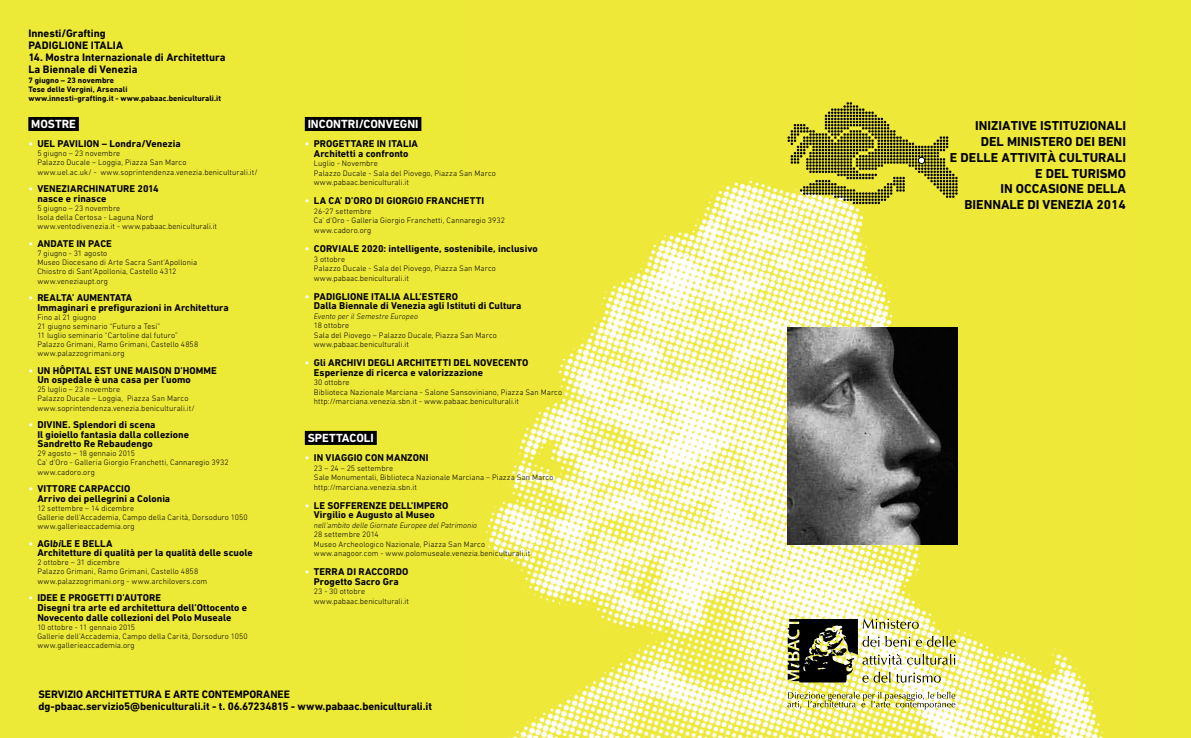
<style>
.page{position:relative;width:1191px;height:738px;background:#fff}
.page>*{position:absolute;margin:0;border:0;box-sizing:border-box;transform-origin:0 0}
.t1{font:700 13.1px/15.7px "DIN Next LT Pro";color:#000;text-align:right}
.t2{font:700 12px "DIN Next LT Pro";color:#fff}
.t3{font:700 11px/12px "DIN Next LT Pro";letter-spacing:-.005em;color:#000}
.t4{font:700 10px/9.5px "DIN Next LT Pro";letter-spacing:.005em;color:#000}
.t5{font:300 8px/9.2px "DIN Next LT Pro";letter-spacing:.01em;color:#000}
.t6{font:700 8px/9px "DIN Next LT Pro";letter-spacing:.01em;color:#000}
.t7{font:italic 300 8px "DIN Next LT Pro";letter-spacing:.005em;color:#000}
.s1{color:#fff}
.s2{font-style:italic}
</style>
<div class="page">
<div style="left:0;top:0;width:1191px;height:737px;background:#ede937"></div>
<img style="left:485px;top:177px;width:618px;height:560px">
<img style="left:787px;top:327px;width:170px;height:216px">
<div style="left:28px;top:117px;width:51px;height:14px;background:#000"></div>
<div style="left:305px;top:117px;width:116px;height:14px;background:#000"></div>
<div style="left:305px;top:430px;width:72px;height:14px;background:#000"></div>
<svg style="left:787px;top:618px;width:168px;height:64px;background:#9d9c70"></svg>
<svg style="left:787px;top:691px;width:168px;height:18px;background:#d3d191"></svg>
<svg style="left:787px;top:102px;width:170px;height:102px"></svg>
<div style="left:918px;top:157px;width:7px;height:7px;border:1px solid #000;border-radius:50%"></div>
<h3 class="t3" style="left:28px;top:27px;width:96px">Innesti/Grafting<br>PADIGLIONE ITALIA</h3>
<h3 class="t3" style="left:28px;top:51px;width:199px">14. Mostra Internazionale di Architettura<br>La Biennale di Venezia</h3>
<p class="t6" style="left:28px;top:75px;width:194px">7 giugno – 23 novembre<br>Tese delle Vergini, Arsenali<br>www.innesti-grafting.it - www.pabaac.beniculturali.it</p>
<h2 class="t2" style="left:31px;top:117px;width:46px">MOSTRE</h2>
<p class="t4" style="left:28px;top:139px;width:154px"><span class="s1">•</span> UEL PAVILION – Londra/Venezia</p>
<p class="t5" style="left:37px;top:149px;width:222px">5 giugno – 23 novembre<br>Palazzo Ducale – Loggia, Piazza San Marco<br>www.uel.ac.uk/ - www.soprintendenza.venezia.beniculturali.it/</p>
<p class="t4" style="left:37px;top:184px;width:123px;text-indent:-9px"><span class="s1">•</span> VENEZIARCHINATURE 2014 nasce e rinasce</p>
<p class="t5" style="left:37px;top:203px;width:181px">5 giugno – 23 novembre<br>Isola della Certosa - Laguna Nord www.ventodivenezia.it - www.pabaac.beniculturali.it</p>
<p class="t4" style="left:28px;top:238px;width:85px"><span class="s1">•</span> ANDATE IN PACE</p>
<p class="t5" style="left:37px;top:248px;width:161px">7 giugno - 31 agosto<br>Museo Diocesano di Arte Sacra Sant’Apollonia<br>Chiostro di Sant’Apollonia, Castello 4312 www.veneziaupt.org</p>
<p class="t4" style="left:37px;top:292px;width:193px;text-indent:-9px"><span class="s1">•</span> REALTA’ AUMENTATA<br>Immaginari e prefigurazioni in Architettura</p>
<p class="t5" style="left:37px;top:312px;width:162px">Fino al 21 giugno<br>21 giugno seminario “Futuro a Tesi”<br>11 luglio seminario “Cartoline dal futuro” Palazzo Grimani, Ramo Grimani, Castello 4858 www.palazzogrimani.org</p>
<p class="t4" style="left:37px;top:365px;width:181px;text-indent:-9px"><span class="s1">•</span> UN HÔPITAL EST UNE MAISON D’HOMME<br>Un ospedale è una casa per l’uomo</p>
<p class="t5" style="left:37px;top:384px;width:159px">25 luglio – 23 novembre<br>Palazzo Ducale – Loggia, Piazza San Marco www.soprintendenza.venezia.beniculturali.it/</p>
<p class="t4" style="left:37px;top:419px;width:153px;text-indent:-9px"><span class="s1">•</span> DIVINE. Splendori di scena<br>Il gioiello fantasia dalla collezione<br>Sandretto Re Rebaudengo</p>
<p class="t5" style="left:37px;top:448px;width:193px">29 agosto – 18 gennaio 2015<br>Ca’ d’Oro - Galleria Giorgio Franchetti, Cannaregio 3932 www.cadoro.org</p>
<p class="t4" style="left:37px;top:483px;width:134px;text-indent:-9px"><span class="s1">•</span> VITTORE CARPACCIO<br>Arrivo dei pellegrini a Colonia</p>
<p class="t5" style="left:37px;top:503px;width:212px">12 settembre – 14 dicembre<br>Gallerie dell’Accademia, Campo della Carità, Dorsoduro 1050 www.gallerieaccademia.org</p>
<p class="t4" style="left:37px;top:538px;width:217px;text-indent:-9px"><span class="s1">•</span> AGI<span class="s2">bi</span>LE E BELLA<br>Architetture di qualità per la qualità delle scuole</p>
<p class="t5" style="left:37px;top:557px;width:171px">2 ottobre – 31 dicembre<br>Palazzo Grimani, Ramo Grimani, Castello 4858 www.palazzogrimani.org - www.archilovers.com</p>
<p class="t4" style="left:37px;top:592px;width:211px;text-indent:-9px"><span class="s1">•</span> IDEE E PROGETTI D’AUTORE<br>Disegni tra arte ed architettura dell’Ottocento e<br>Novecento dalle collezioni del Polo Museale</p>
<p class="t5" style="left:37px;top:621px;width:212px">10 ottobre - 11 gennaio 2015<br>Gallerie dell’Accademia, Campo della Carità, Dorsoduro 1050 www.gallerieaccademia.org</p>
<h2 class="t2" style="left:308px;top:117px;width:112px">INCONTRI/CONVEGNI</h2>
<p class="t4" style="left:305px;top:139px;width:115px;text-align:center"><span class="s1">•</span> PROGETTARE IN ITALIA<br>Architetti a confronto</p>
<p class="t5" style="left:314px;top:159px;width:184px;line-height:9.5px">Luglio - Novembre<br>Palazzo Ducale - Sala del Piovego, Piazza San Marco www.pabaac.beniculturali.it</p>
<p class="t4" style="left:305px;top:196px;width:181px"><span class="s1">•</span> LA CA’ D’ORO DI GIORGIO FRANCHETTI</p>
<p class="t5" style="left:314px;top:206px;width:193px;line-height:9.5px">26-27 settembre<br>Ca’ d’Oro - Galleria Giorgio Franchetti, Cannaregio 3932 www.cadoro.org</p>
<p class="t4" style="left:305px;top:243px;width:234px"><span class="s1">•</span> CORVIALE 2020: intelligente, sostenibile, inclusivo</p>
<p class="t5" style="left:314px;top:254px;width:184px;line-height:9.5px">3 ottobre<br>Palazzo Ducale - Sala del Piovego, Piazza San Marco www.pabaac.beniculturali.it</p>
<p class="t4" style="left:314px;top:291px;width:209px;text-indent:-9px"><span class="s1">•</span> PADIGLIONE ITALIA ALL’ESTERO<br>Dalla Biennale di Venezia agli Istituti di Cultura</p>
<p class="t7" style="left:314px;top:311px;width:106px">Evento per il Semestre Europeo</p>
<p class="t5" style="left:314px;top:320px;width:185px;line-height:9.5px">18 ottobre<br>Sala del Piovego – Palazzo Ducale, Piazza San Marco www.pabaac.beniculturali.it</p>
<p class="t4" style="left:314px;top:357px;width:216px;text-indent:-9px"><span class="s1">•</span> Gli ARCHIVI DEGLI ARCHITETTI DEL NOVECENTO<br>Esperienze di ricerca e valorizzazione</p>
<p class="t5" style="left:314px;top:377px;width:250px;line-height:9.5px">30 ottobre<br>Biblioteca Nazionale Marciana - Salone Sansoviniano, Piazza San Marco http://marciana.venezia.sbn.it - www.pabaac.beniculturali.it</p>
<h2 class="t2" style="left:308px;top:431px;width:68px">SPETTACOLI</h2>
<p class="t4" style="left:305px;top:452px;width:125px"><span class="s1">•</span> IN VIAGGIO CON MANZONI</p>
<p class="t5" style="left:314px;top:463px;width:241px;line-height:9.5px">23 – 24 – 25 settembre<br>Sale Monumentali, Biblioteca Nazionale Marciana – Piazza San Marco http://marciana.venezia.sbn.it</p>
<p class="t4" style="left:305px;top:500px;width:145px;text-align:center"><span class="s1">•</span> LE SOFFERENZE DELL’IMPERO<br>Virgilio e Augusto al Museo</p>
<p class="t7" style="left:314px;top:520px;width:165px">nell’ambito delle Giornate Europee del Patrimonio</p>
<p class="t5" style="left:314px;top:529px;width:218px;line-height:9.5px">28 settembre 2014<br>Museo Archeologico Nazionale, Piazza San Marco www.anagoor.com - www.polomuseale.venezia.beniculturali.it</p>
<p class="t4" style="left:305px;top:566px;width:105px;text-align:center"><span class="s1">•</span> TERRA DI RACCORDO<br>Progetto Sacro Gra</p>
<p class="t5" style="left:314px;top:586px;width:97px;line-height:9.5px">23 - 30 ottobre www.pabaac.beniculturali.it</p>
<h3 class="t3" style="left:38px;top:687px;width:13px">Servizio</h3>
<h3 class="t3" style="left:86px;top:687px;width:8px">architettura</h3>
<h3 class="t3" style="left:164px;top:687px;width:17px">e arte</h3>
<h3 class="t3" style="left:38px;top:687px;width:395px;text-indent:163px">contemporanee<br>dg-pbaac.servizio5@beniculturali.it - t. 06.67234815 - www.pabaac.beniculturali.it</h3>
<h1 class="t1" style="left:950px;top:118px;width:178px">INIZIATIVE ISTITUZIONALI<br>DEL MINISTERO DEI BENI<br>E DELLE ATTIVITÀ CULTURALI<br>E DEL TURISMO<br>IN OCCASIONE DELLA<br>BIENNALE DI VENEZIA 2014</h1>
</div>
